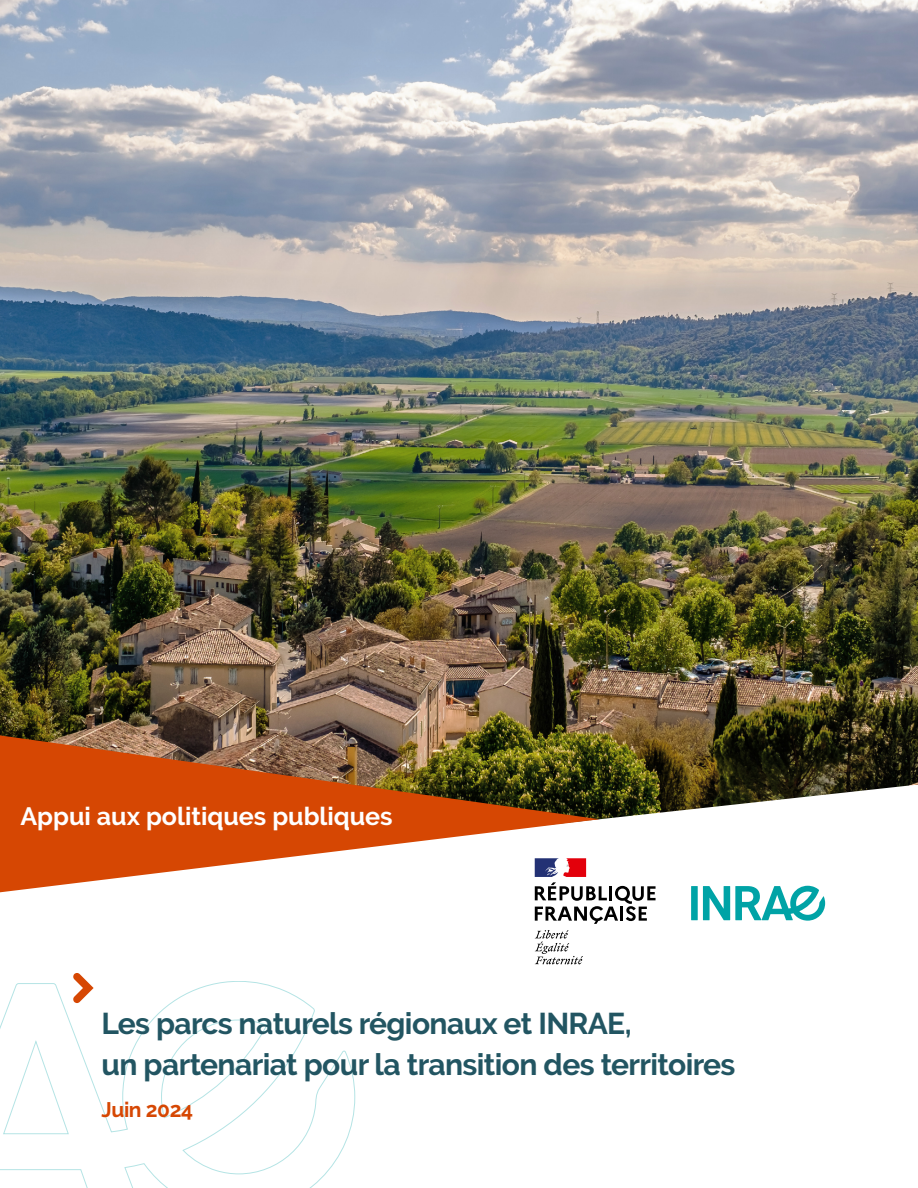
<style>
.page{position:relative;width:918px;height:1188px;background:#fff}
.page>*{position:absolute;margin:0;border:0;box-sizing:border-box;transform-origin:0 0}
.t1{font:700 30px/41.4px "Raleway";letter-spacing:-.02em;color:#225562}
.t2{font:700 25.05px "Raleway";color:#fff}
.t3{font:700 21px "Raleway";letter-spacing:-.02em;color:#d64703}
</style>
<div class="page">
<img style="left:0;top:0;width:918px;height:785px">
<svg style="left:0;top:785px;width:914px;height:180px"></svg>
<svg style="left:0;top:981px;width:356px;height:207px"></svg>
<svg style="left:73px;top:973px;width:21px;height:30px"></svg>
<div style="left:691px;top:886px;width:7px;height:34px;background:#00a3a6"></div>
<svg style="left:703px;top:886px;width:122px;height:35px"></svg>
<svg style="left:535px;top:930px;width:48px;height:34px"></svg>
<svg style="left:535px;top:858px;width:121px;height:66px"></svg>
<svg style="left:0;top:735px;width:600px;height:157px;fill:#d64703"></svg>
<p class="t2" style="left:20px;top:802px;width:374px">Appui aux politiques publiques</p>
<p class="t1" style="left:102px;top:1003px;width:635px">Les parcs naturels régionaux et INRAE,<br>un partenariat pour la transition des territoires</p>
<p class="t3" style="left:102px;top:1097px;width:93px">Juin 2024</p>
</div>
